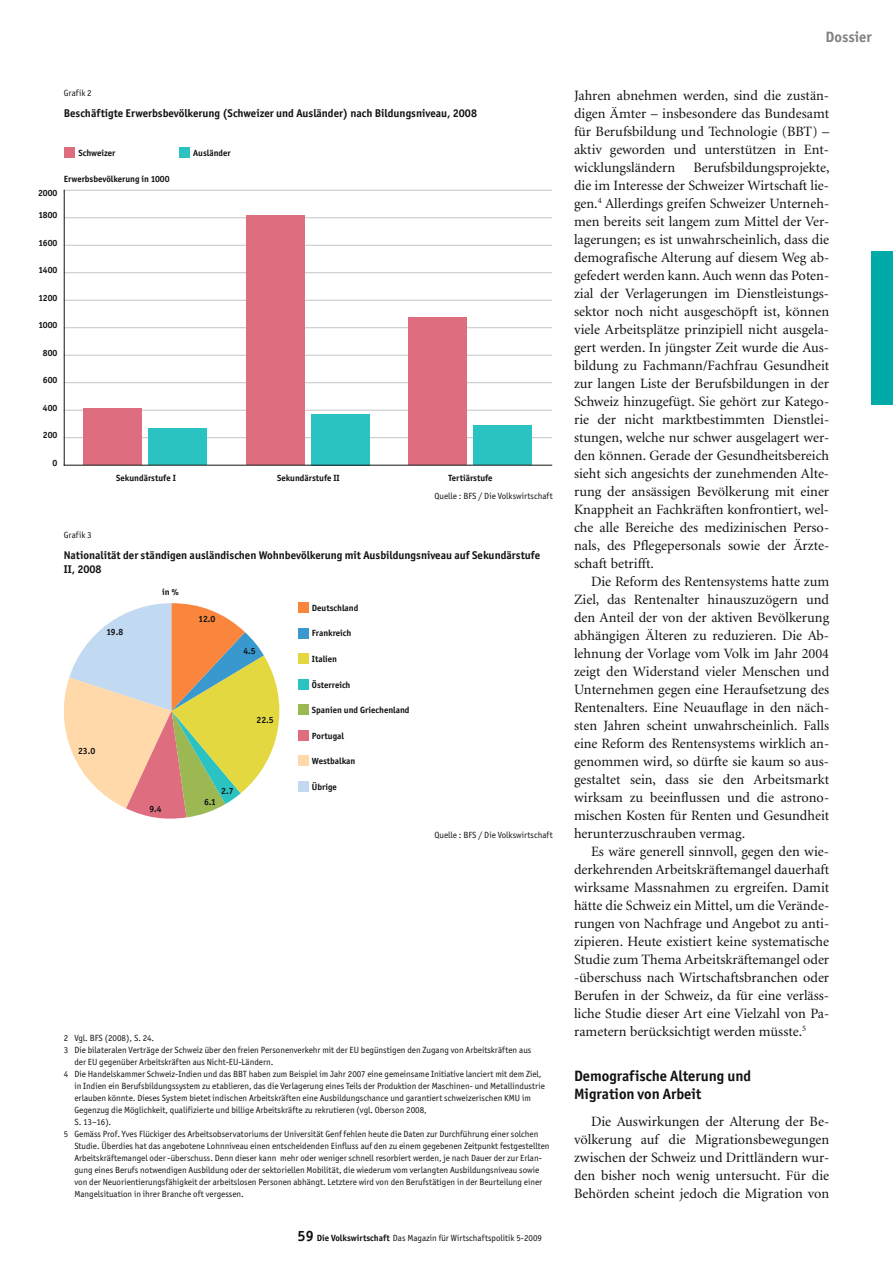
<style>
.page{position:relative;width:893px;height:1263px;background:#fff}
.page>*{position:absolute;margin:0;border:0;box-sizing:border-box;transform-origin:0 0}
.t1{font:700 15px/18px "Officina San ITC";color:#111212}
.t2{font:700 15px "Officina San ITC";color:#818181}
.t3{font:14.25px/18px "Minion";color:#111212;text-align:justify}
.t4{font:700 11.25px/14.2px "Officina San ITC";color:#111212}
.t5{font:9px "Officina San ITC";color:#111212}
.t6{font:700 9px "Officina San ITC";color:#111212}
.s1{font-weight:700;font-size:15px}
.s2{font-weight:700}
</style>
<div class="page">
<div style="left:872px;top:252px;width:21px;height:153px;background:#00aaa7"></div>
<div style="left:64px;top:148px;width:11px;height:10px;background:#de6d7f"></div>
<div style="left:179px;top:148px;width:10px;height:10px;background:#2bc3c1"></div>
<hr style="left:64px;top:437px;width:488px;height:1px;background:#c3c4c4">
<hr style="left:64px;top:410px;width:488px;height:1px;background:#c3c4c4">
<hr style="left:64px;top:382px;width:488px;height:1px;background:#c3c4c4">
<hr style="left:64px;top:355px;width:488px;height:1px;background:#c3c4c4">
<hr style="left:64px;top:327px;width:488px;height:1px;background:#c3c4c4">
<hr style="left:64px;top:300px;width:488px;height:1px;background:#c3c4c4">
<hr style="left:64px;top:272px;width:488px;height:1px;background:#c3c4c4">
<hr style="left:64px;top:245px;width:488px;height:1px;background:#c3c4c4">
<hr style="left:64px;top:217px;width:488px;height:1px;background:#c3c4c4">
<hr style="left:64px;top:190px;width:488px;height:1px;background:#c3c4c4">
<hr style="left:64px;top:190px;width:1px;height:275px;background:#111212">
<div style="left:149px;top:429px;width:58px;height:36px;background:#2bc3c1"></div>
<div style="left:311px;top:414px;width:59px;height:51px;background:#2bc3c1"></div>
<div style="left:474px;top:426px;width:58px;height:39px;background:#2bc3c1"></div>
<div style="left:84px;top:408px;width:58px;height:57px;background:#de6d7f"></div>
<div style="left:246px;top:216px;width:59px;height:249px;background:#de6d7f"></div>
<div style="left:409px;top:317px;width:58px;height:148px;background:#de6d7f"></div>
<hr style="left:64px;top:465px;width:488px;height:1px;background:#111212">
<div style="left:298px;top:730px;width:11px;height:10px;background:#de6d7f"></div>
<div style="left:298px;top:755px;width:11px;height:11px;background:#ffd9a9"></div>
<div style="left:298px;top:781px;width:11px;height:10px;background:#c2d9f2"></div>
<div style="left:298px;top:704px;width:11px;height:11px;background:#9bb853"></div>
<div style="left:298px;top:679px;width:11px;height:10px;background:#2bc3c1"></div>
<div style="left:298px;top:653px;width:11px;height:11px;background:#e4d841"></div>
<div style="left:298px;top:628px;width:11px;height:10px;background:#3998cd"></div>
<div style="left:298px;top:602px;width:11px;height:11px;background:#fa853c"></div>
<svg style="left:63px;top:603px;width:217px;height:216px"></svg>
<p class="t5" style="left:64px;top:87px;width:30px">Grafik 2</p>
<p class="t4" style="left:64px;top:106px;width:415px">Beschäftigte Erwerbsbevölkerung (Schweizer und Ausländer) nach Bildungsniveau, 2008</p>
<p class="t6" style="left:78px;top:147px;width:38px">Schweizer</p>
<p class="t6" style="left:193px;top:147px;width:39px">Ausländer</p>
<p class="t6" style="left:64px;top:173px;width:107px">Erwerbsbevölkerung in 1000</p>
<p class="t6" style="left:38px;top:187px;width:21px">2000</p>
<p class="t6" style="left:38px;top:209px;width:21px">1800</p>
<p class="t6" style="left:39px;top:237px;width:20px">1600</p>
<p class="t6" style="left:38px;top:264px;width:20px">1400</p>
<p class="t6" style="left:38px;top:292px;width:20px">1200</p>
<p class="t6" style="left:38px;top:319px;width:20px">1000</p>
<p class="t6" style="left:43px;top:347px;width:16px">800</p>
<p class="t6" style="left:43px;top:374px;width:16px">600</p>
<p class="t6" style="left:43px;top:402px;width:16px">400</p>
<p class="t6" style="left:43px;top:429px;width:16px">200</p>
<p class="t6" style="left:53px;top:457px;width:6px">0</p>
<p class="t6" style="left:116px;top:472px;width:61px">Sekundärstufe I</p>
<p class="t6" style="left:277px;top:472px;width:64px">Sekundärstufe II</p>
<p class="t6" style="left:449px;top:472px;width:45px">Tertiärstufe</p>
<p class="t5" style="left:435px;top:491px;width:120px">Quelle : BFS / Die Volkswirtschaft</p>
<p class="t5" style="left:64px;top:530px;width:30px">Grafik 3</p>
<p class="t4" style="left:64px;top:548px;width:478px">Nationalität der ständigen ausländischen Wohnbevölkerung mit Ausbildungsniveau auf Sekundärstufe<br>II, 2008</p>
<p class="t6" style="left:312px;top:602px;width:48px">Deutschland</p>
<p class="t6" style="left:312px;top:628px;width:41px">Frankreich</p>
<p class="t6" style="left:312px;top:653px;width:27px">Italien</p>
<p class="t6" style="left:312px;top:679px;width:40px">Österreich</p>
<p class="t6" style="left:312px;top:704px;width:99px">Spanien und Griechenland</p>
<p class="t6" style="left:312px;top:730px;width:33px">Portugal</p>
<p class="t6" style="left:312px;top:755px;width:45px">Westbalkan</p>
<p class="t6" style="left:312px;top:781px;width:27px">Übrige</p>
<p class="t6" style="left:162px;top:586px;width:18px">in %</p>
<p class="t6" style="left:199px;top:613px;width:18px">12.0</p>
<p class="t6" style="left:107px;top:626px;width:18px">19.8</p>
<p class="t6" style="left:243px;top:645px;width:14px">4.5</p>
<p class="t6" style="left:256px;top:715px;width:19px">22.5</p>
<p class="t6" style="left:78px;top:745px;width:19px">23.0</p>
<p class="t6" style="left:221px;top:785px;width:14px">2.7</p>
<p class="t6" style="left:149px;top:804px;width:14px">9.4</p>
<p class="t6" style="left:204px;top:796px;width:13px">6.1</p>
<p class="t5" style="left:435px;top:830px;width:120px">Quelle : BFS / Die Volkswirtschaft</p>
<p class="t5" style="left:64px;top:1033px;width:92px">2 Vgl. BFS (2008), S. 24.</p>
<p class="t5" style="left:64px;top:1045px;width:469px">3 Die bilateralen Verträge der Schweiz über den freien Personenverkehr mit der EU begünstigen den Zugang von Arbeitskräften aus</p>
<p class="t5" style="left:74px;top:1057px;width:201px">der EU gegenüber Arbeitskräften aus Nicht-EU-Ländern.</p>
<p class="t5" style="left:64px;top:1069px;width:479px">4 Die Handelskammer Schweiz-Indien und das BBT haben zum Beispiel im Jahr 2007 eine gemeinsame Initiative lanciert mit dem Ziel,</p>
<p class="t5" style="left:74px;top:1081px;width:472px">in Indien ein Berufsbildungssystem zu etablieren, das die Verlagerung eines Teils der Produktion der Maschinen- und Metallindustrie</p>
<p class="t5" style="left:74px;top:1093px;width:458px">erlauben könnte. Dieses System bietet indischen Arbeitskräften eine Ausbildungschance und garantiert schweizerischen KMU im</p>
<p class="t5" style="left:74px;top:1105px;width:354px">Gegenzug die Möglichkeit, qualifizierte und billige Arbeitskräfte zu rekrutieren (vgl. Oberson 2008,</p>
<p class="t5" style="left:74px;top:1117px;width:38px">S. 13–16).</p>
<p class="t5" style="left:64px;top:1129px;width:476px">5 Gemäss Prof. Yves Flückiger des Arbeitsobservatoriums der Universität Genf fehlen heute die Daten zur Durchführung einer solchen</p>
<p class="t5" style="left:74px;top:1141px;width:477px">Studie. Überdies hat das angebotene Lohnniveau einen entscheidenden Einfluss auf den zu einem gegebenen Zeitpunkt festgestellten</p>
<p class="t5" style="left:74px;top:1153px;width:469px">Arbeitskräftemangel oder -überschuss. Denn dieser kann mehr oder weniger schnell resorbiert werden, je nach Dauer der zur Erlan-</p>
<p class="t5" style="left:74px;top:1165px;width:466px">gung eines Berufs notwendigen Ausbildung oder der sektoriellen Mobilität, die wiederum vom verlangten Ausbildungsniveau sowie</p>
<p class="t5" style="left:74px;top:1177px;width:469px">von der Neuorientierungsfähigkeit der arbeitslosen Personen abhängt. Letztere wird von den Berufstätigen in der Beurteilung einer</p>
<p class="t5" style="left:74px;top:1189px;width:171px">Mangelsituation in ihrer Branche oft vergessen.</p>
<p class="t5" style="left:298px;top:1232px;width:246px"><span class="s1">59</span> <span class="s2">Die Volkswirtschaft</span> Das Magazin für Wirtschaftspolitik 5-2009</p>
<p class="t2" style="left:826px;top:27px;width:48px">Dossier</p>
<p class="t3" style="left:574px;top:86px;width:257px">Jahren abnehmen werden, sind die zustän&shy;digen Ämter – insbesondere das Bundesamt für Berufsbildung und Technologie (BBT) – aktiv geworden und unterstützen in Ent&shy;wicklungsländern</p>
<p class="t3" style="left:574px;top:158px;width:257px;text-indent:119px">Berufsbildungsprojekte, die im Interesse der Schweizer Wirtschaft lie&shy;gen.<sup>4</sup> Allerdings greifen Schweizer Unterneh&shy;men bereits seit langem zum Mittel der Ver&shy;lagerungen; es ist unwahrscheinlich, dass die demografische Alterung auf diesem Weg ab&shy;gefedert werden kann. Auch wenn das Poten&shy;zial der Verlagerungen im Dienstleistungs&shy;sektor noch nicht ausgeschöpft ist, können viele Arbeitsplätze prinzipiell nicht ausgela&shy;gert werden. In jüngster Zeit wurde die Aus&shy;bildung zu Fachmann/Fachfrau Gesundheit zur langen Liste der Berufsbildungen in der Schweiz hinzugefügt. Sie gehört zur Katego&shy;rie der nicht marktbestimmten Dienstlei&shy;stungen, welche nur schwer ausgelagert wer&shy;den können. Gerade der Gesundheitsbereich sieht sich angesichts der zunehmenden Alte&shy;rung der ansässigen Bevölkerung mit einer Knappheit an Fachkräften konfrontiert, wel&shy;che alle Bereiche des medizinischen Perso&shy;nals, des Pflegepersonals sowie der Ärzte&shy;schaft betrifft.</p>
<p class="t3" style="left:574px;top:572px;width:257px;text-indent:17px">Die Reform des Rentensystems hatte zum Ziel, das Rentenalter hinauszuzögern und den Anteil der von der aktiven Bevölkerung abhängigen Älteren zu reduzieren. Die Ab&shy;lehnung der Vorlage vom Volk im Jahr 2004 zeigt den Widerstand vieler Menschen und Unternehmen gegen eine Heraufsetzung des Rentenalters. Eine Neuauflage in den näch&shy;sten Jahren scheint unwahrscheinlich. Falls eine Reform des Rentensystems wirklich an&shy;genommen wird, so dürfte sie kaum so aus&shy;gestaltet sein, dass sie den Arbeitsmarkt wirksam zu beeinflussen und die astrono&shy;mischen Kosten für Renten und Gesundheit herunterzuschrauben vermag.</p>
<p class="t3" style="left:574px;top:842px;width:257px;text-indent:17px">Es wäre generell sinnvoll, gegen den wie&shy;derkehrenden Arbeitskräftemangel dauerhaft wirksame Massnahmen zu ergreifen. Damit hätte die Schweiz ein Mittel, um die Verände&shy;rungen von Nachfrage und Angebot zu anti&shy;zipieren. Heute existiert keine systematische Studie zum Thema Arbeitskräftemangel oder -überschuss nach Wirtschaftsbranchen oder Berufen in der Schweiz, da für eine verläss&shy;liche Studie dieser Art eine Vielzahl von Pa&shy;rametern berücksichtigt werden müsste.<sup>5</sup></p>
<p class="t1" style="left:574px;top:1066px;width:179px">Demografische Alterung und<br>Migration von Arbeit</p>
<p class="t3" style="left:574px;top:1112px;width:257px;text-indent:17px">Die Auswirkungen der Alterung der Be&shy;völkerung auf die Migrationsbewegungen zwischen der Schweiz und Drittländern wur&shy;den bisher noch wenig untersucht. Für die Behörden scheint jedoch die Migration von</p>
</div>
